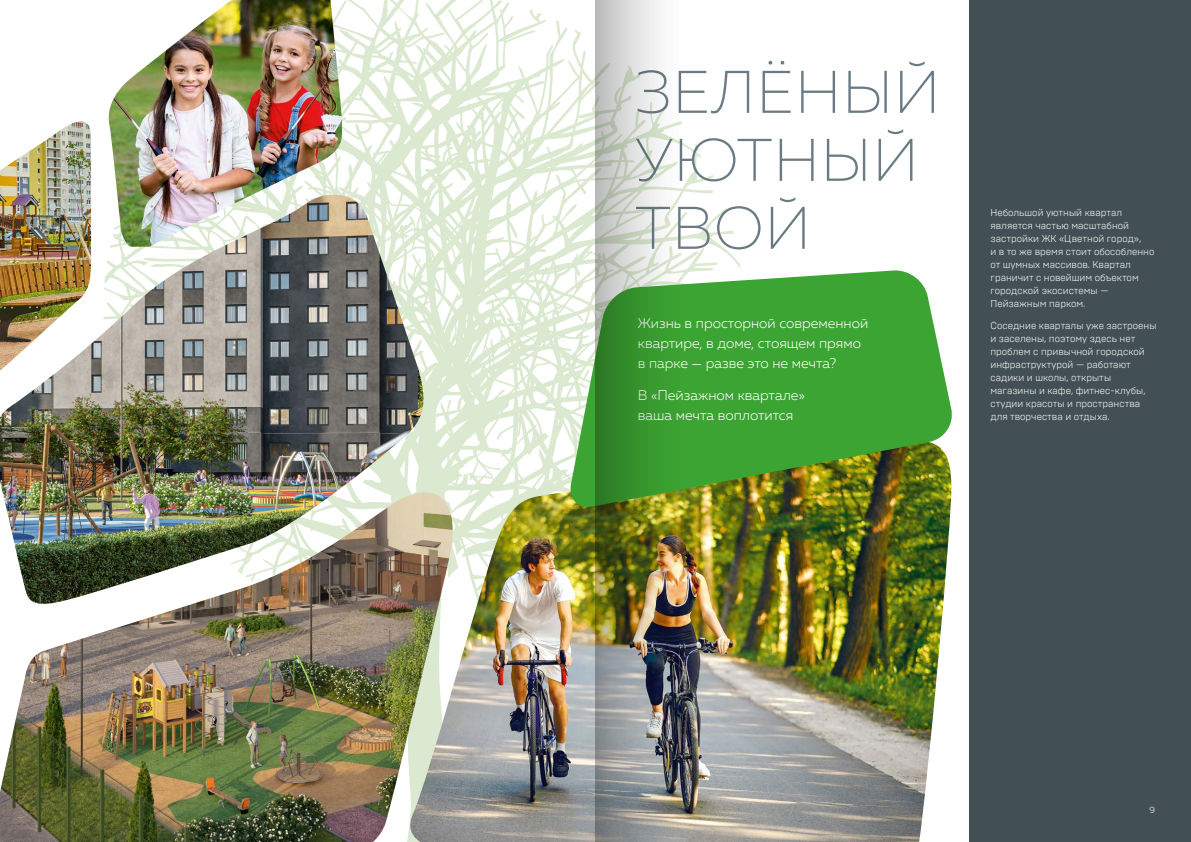
<style>
.page{position:relative;width:1191px;height:842px;background:#fff}
.page>*{position:absolute;margin:0;border:0;box-sizing:border-box;transform-origin:0 0}
.t1{font:200 60px/68px "Muller";letter-spacing:.02em;color:#6a7b84}
.t2{font:300 14px/20px "Muller";color:#fff}
.t3{font:300 10px/13px "Brutal Type";color:#fff}
.t4{font:300 9px "Muller";color:#fff}
</style>
<div class="page">
<svg style="left:343px;top:0;width:398px;height:441px"></svg>
<div style="left:969px;top:0;width:222px;height:842px;background:#424f54"></div>
<img style="left:108px;top:0;width:235px;height:195px">
<img style="left:0;top:121px;width:91px;height:74px">
<img style="left:425px;top:441px;width:526px;height:401px">
<svg style="left:568px;top:269px;width:384px;height:240px;background:#5da645"></svg>
<img style="left:0;top:195px;width:425px;height:297px">
<img style="left:0;top:492px;width:454px;height:350px">
<img style="left:595px;top:0;width:89px;height:842px">
<h1 class="t1" style="left:635px;top:58px;width:306px">ЗЕЛËНЫЙ<br>УЮТНЫЙ<br>ТВОЙ</h1>
<h2 class="t2" style="left:638px;top:313px;width:232px">Жизнь в просторной современной квартире, в доме, стоящем прямо в парке — разве это не мечта?</h2>
<h2 class="t2" style="left:638px;top:385px;width:169px">В «Пейзажном квартале» ваша мечта воплотится</h2>
<p class="t3" style="left:990px;top:206px;width:165px">Небольшой уютный квартал является частью масштабной застройки ЖК «Цветной город»,<br>и в то же время стоит обособленно от шумных массивов. Квартал граничит с новейшим объектом городской экосистемы —<br>Пейзажным парком.</p>
<p class="t3" style="left:990px;top:319px;width:168px">Соседние кварталы уже застроены и заселены, поэтому здесь нет проблем с привычной городской инфраструктурой — работают садики и школы, открыты магазины и кафе, фитнес-клубы, студии красоты и пространства для творчества и отдыха.</p>
<p class="t4" style="left:1149px;top:804px;width:7px">9</p>
</div>
